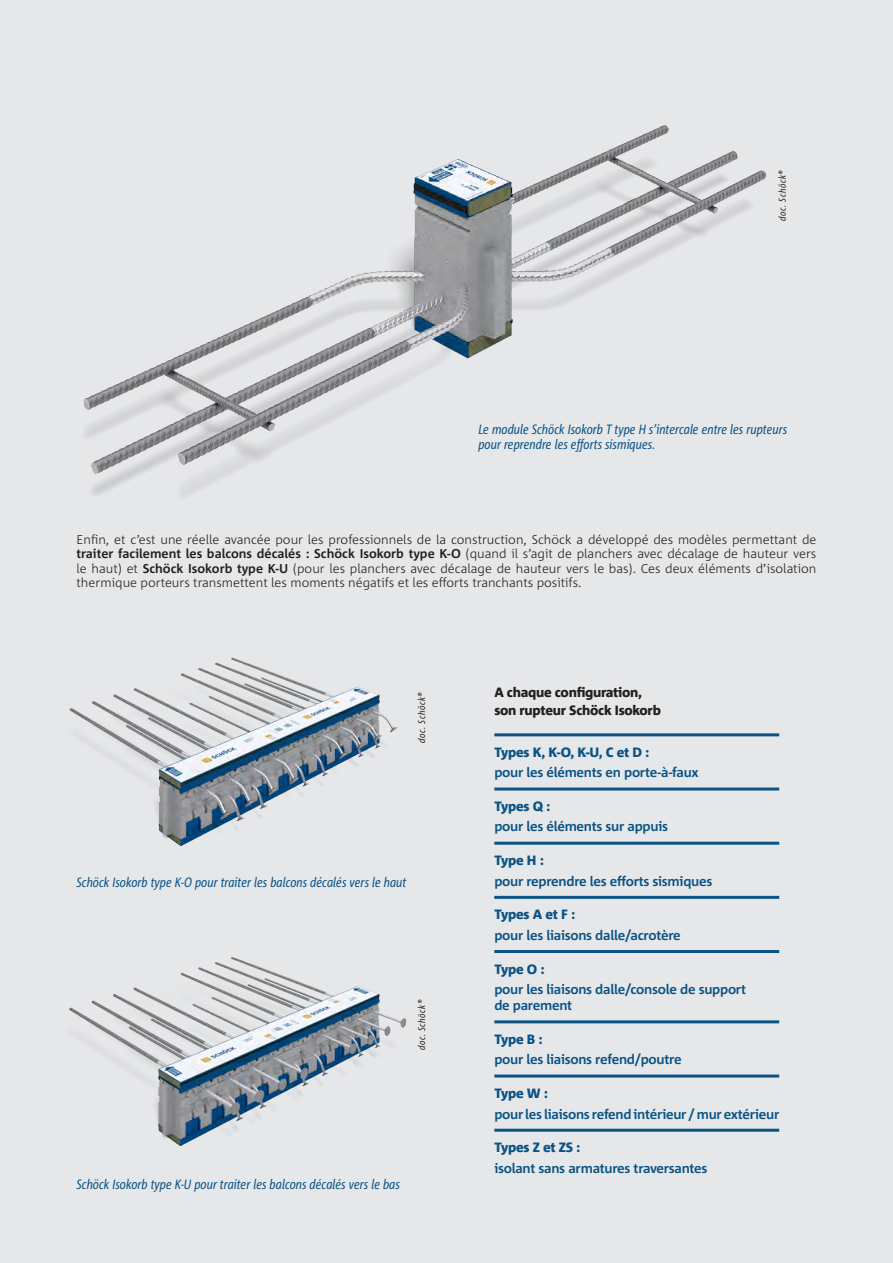
<style>
.page{position:relative;width:893px;height:1263px;background:#e6e7e9}
.page>*{position:absolute;margin:0;border:0;box-sizing:border-box;transform-origin:0 0}
.INTRO_PETIT{font:700 13.5px/16.2px "Corpid E1 s";letter-spacing:-.02em;color:#0a5385}
.LÉGENDES{font:italic 13.5px/15px "Corpid E1 s Cd";color:#0a5385}
.INTRO_PETIT-2{font:800 13.5px "Corpid E1 s";letter-spacing:-.02em;color:#0a5385}
.TITRE{font:800 13.5px "Corpid E1 s";letter-spacing:-.02em;color:#231f20}
.TEXTE{font:300 12.75px/14.2px "Corpid E1 s";color:#231f20;text-align:justify}
.t1{font:italic 9.75px "Corpid E1 s Cd";letter-spacing:.05em;color:#231f20}
.s1{font-weight:700}
</style>
<div class="page">
<hr style="left:494px;top:733px;width:285px;height:3px;background:#0a5385">
<hr style="left:494px;top:787px;width:285px;height:3px;background:#0a5385">
<hr style="left:494px;top:842px;width:285px;height:3px;background:#0a5385">
<hr style="left:494px;top:896px;width:285px;height:3px;background:#0a5385">
<hr style="left:494px;top:950px;width:285px;height:3px;background:#0a5385">
<hr style="left:494px;top:1020px;width:285px;height:3px;background:#0a5385">
<hr style="left:494px;top:1074px;width:285px;height:3px;background:#0a5385">
<hr style="left:494px;top:1129px;width:285px;height:3px;background:#0a5385">
<img style="left:83px;top:125px;width:684px;height:372px">
<img style="left:69px;top:657px;width:329px;height:189px">
<img style="left:69px;top:957px;width:338px;height:189px">
<p class="t1" style="left:776px;top:221px;width:52px;rotate:-90deg">doc. Schöck®</p>
<p class="LÉGENDES" style="left:478px;top:421px;width:310px">Le module Schöck Isokorb T type H s’intercale entre les rupteurs pour reprendre les efforts sismiques.</p>
<p class="TEXTE" style="left:77px;top:532px;width:741px">Enfin, et c’est une réelle avancée pour les professionnels de la construction, Schöck a développé des modèles permettant de <span class="s1">traiter facilement les balcons décalés : Schöck Isokorb type K-O</span> (quand il s’agit de planchers avec décalage de hauteur vers le haut) et <span class="s1">Schöck Isokorb type K-U</span> (pour les planchers avec décalage de hauteur vers le bas). Ces deux éléments d’isolation thermique porteurs transmettent les moments négatifs et les efforts tranchants positifs.</p>
<p class="t1" style="left:416px;top:743px;width:52px;rotate:-90deg">doc. Schöck®</p>
<p class="LÉGENDES" style="left:77px;top:874px;width:331px">Schöck Isokorb type K-O pour traiter les balcons décalés vers le haut</p>
<p class="t1" style="left:416px;top:1050px;width:52px;rotate:-90deg">doc. Schöck®</p>
<p class="LÉGENDES" style="left:77px;top:1176px;width:325px">Schöck Isokorb type K-U pour traiter les balcons décalés vers le bas</p>
<p class="TITRE" style="left:494px;top:684px;width:149px">A chaque configuration,</p>
<p class="TITRE" style="left:494px;top:701px;width:168px">son rupteur Schöck Isokorb</p>
<p class="INTRO_PETIT-2" style="left:494px;top:744px;width:157px">Types K, K-O, K-U, C et D :</p>
<p class="INTRO_PETIT" style="left:494px;top:764px;width:206px">pour les éléments en porte-à-faux</p>
<p class="INTRO_PETIT-2" style="left:494px;top:798px;width:58px">Types Q :</p>
<p class="INTRO_PETIT" style="left:494px;top:818px;width:175px">pour les éléments sur appuis</p>
<p class="INTRO_PETIT-2" style="left:494px;top:852px;width:51px">Type H :</p>
<p class="INTRO_PETIT" style="left:494px;top:872px;width:219px">pour reprendre les efforts sismiques</p>
<p class="INTRO_PETIT-2" style="left:494px;top:906px;width:82px">Types A et F :</p>
<p class="INTRO_PETIT" style="left:494px;top:926px;width:188px">pour les liaisons dalle/acrotère</p>
<p class="INTRO_PETIT-2" style="left:494px;top:960px;width:52px">Type O :</p>
<p class="INTRO_PETIT" style="left:494px;top:981px;width:253px">pour les liaisons dalle/console de support de parement</p>
<p class="INTRO_PETIT-2" style="left:494px;top:1031px;width:50px">Type B :</p>
<p class="INTRO_PETIT" style="left:494px;top:1051px;width:189px">pour les liaisons refend/poutre</p>
<p class="INTRO_PETIT-2" style="left:494px;top:1085px;width:55px">Type W :</p>
<p class="INTRO_PETIT" style="left:494px;top:1105px;width:286px">pour les liaisons refend intérieur / mur extérieur</p>
<p class="INTRO_PETIT-2" style="left:494px;top:1139px;width:88px">Types Z et ZS :</p>
<p class="INTRO_PETIT" style="left:494px;top:1159px;width:215px">isolant sans armatures traversantes</p>
</div>
